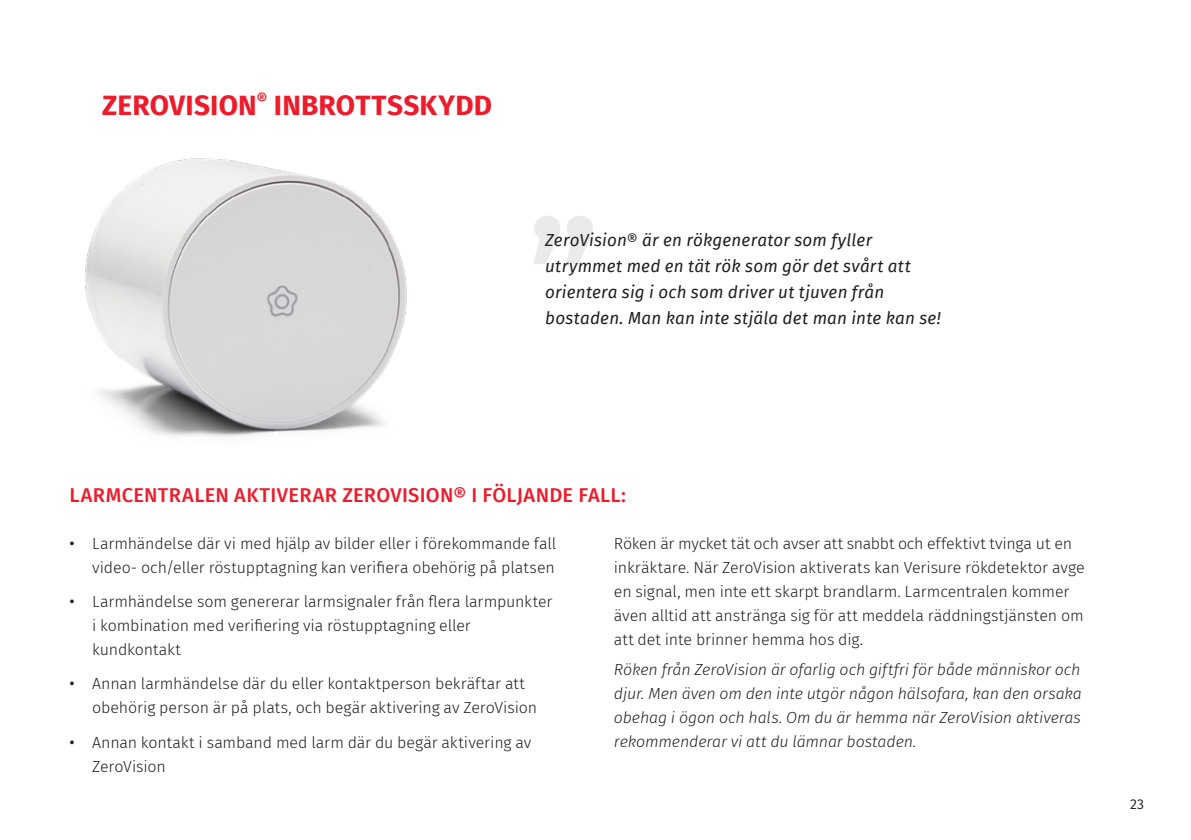
<style>
.page{position:relative;width:1191px;height:840px;background:#fff}
.page>*{position:absolute;margin:0;border:0;box-sizing:border-box;transform-origin:0 0}
.t1{font:700 28px "Fira Sans";letter-spacing:.005em;color:#ee1b2b}
.t2{font:500 20px "Fira Sans";letter-spacing:.015em;color:#ee1b2b}
.t3{font:italic 17px/26px "Fira Sans";letter-spacing:.01em;color:#231f20}
.t4{font:300 16px/24px "Fira Sans";letter-spacing:-.01em;color:#231f20}
.t5{font:italic 300 16px/24px "Fira Sans";letter-spacing:-.01em;color:#231f20;text-align:justify}
.t6{font:14px "Fira Sans";color:#231f20}
.s1{font-weight:400}
</style>
<div class="page">
<svg style="left:533px;top:216px;width:60px;height:48px"></svg>
<img style="left:85px;top:158px;width:322px;height:279px">
<h1 class="t1" style="left:102px;top:81px;width:391px">ZEROVISION<sup>®</sup> INBROTTSSKYDD</h1>
<p class="t3" style="left:545px;top:226px;width:397px">ZeroVision® är en rökgenerator som fyller utrymmet med en tät rök som gör det svårt att orientera sig i och som driver ut tjuven från bostaden. Man kan inte stjäla det man inte kan se!</p>
<p class="t2" style="left:70px;top:478px;width:558px">LARMCENTRALEN AKTIVERAR ZEROVISION® I FÖLJANDE FALL:</p>
<p class="t4" style="left:69px;top:531px;width:488px;text-align:right"><span class="s1">•</span> Larmhändelse där vi med hjälp av bilder eller i förekommande fall video- och/eller röstupptagning kan verifiera obehörig på platsen</p>
<p class="t4" style="left:92px;top:589px;width:462px;text-indent:-23px"><span class="s1">•</span> Larmhändelse som genererar larmsignaler från flera larmpunkter i kombination med verifiering via röstupptagning eller kundkontakt</p>
<p class="t4" style="left:92px;top:671px;width:446px;text-indent:-23px"><span class="s1">•</span> Annan larmhändelse där du eller kontaktperson bekräftar att obehörig person är på plats, och begär aktivering av ZeroVision</p>
<p class="t4" style="left:92px;top:729px;width:441px;text-indent:-23px"><span class="s1">•</span> Annan kontakt i samband med larm där du begär aktivering av<br>ZeroVision</p>
<p class="t4" style="left:614px;top:531px;width:472px">Röken är mycket tät och avser att snabbt och effektivt tvinga ut en inkräktare. När ZeroVision aktiverats kan Verisure rökdetektor avge en signal, men inte ett skarpt brandlarm. Larmcentralen kommer även alltid att anstränga sig för att meddela räddningstjänsten om att det inte brinner hemma hos dig.</p>
<p class="t5" style="left:614px;top:656px;width:469px">Röken från ZeroVision är ofarlig och giftfri för både människor och djur. Men även om den inte utgör någon hälsofara, kan den orsaka obehag i ögon och hals. Om du är hemma när ZeroVision aktiveras rekommenderar vi att du lämnar bostaden.</p>
<p class="t6" style="left:1130px;top:793px;width:15px">23</p>
</div>
